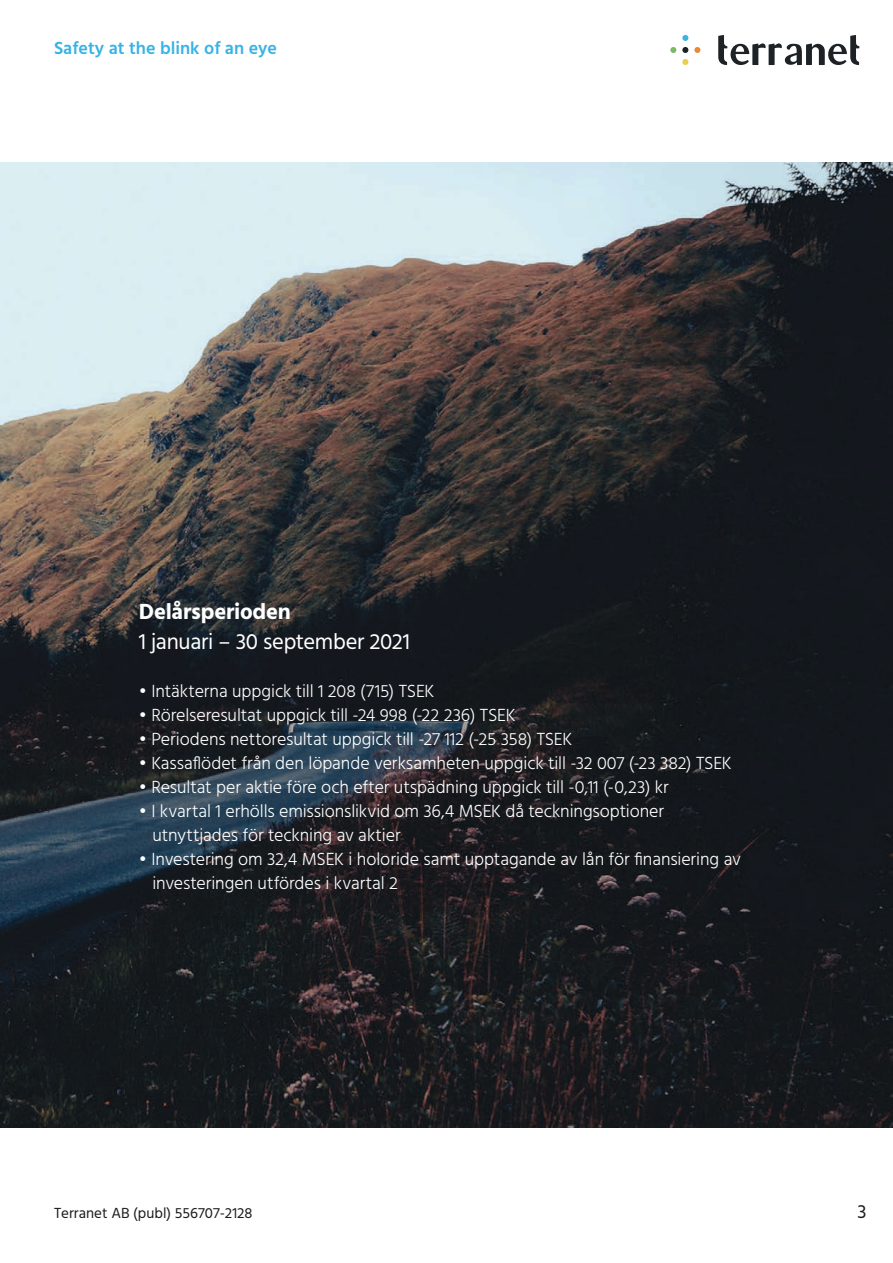
<style>
.page{position:relative;width:893px;height:1263px;background:#fff}
.page>*{position:absolute;margin:0;border:0;box-sizing:border-box;transform-origin:0 0}
.t1{font:22.5px "Hind";letter-spacing:-.015em;color:#fff}
.t2{font:700 22.5px "Hind";letter-spacing:-.01em;color:#fff}
.t3{font:19.5px "Hind";color:#1b1c1b}
.t4{font:300 18px/24px "Hind";letter-spacing:-.005em;color:#fff}
.t5{font:600 18px "Hind";color:#39b3e4}
.t6{font:15px "Hind";color:#1b1c1b}
</style>
<div class="page">
<img style="left:0;top:162px;width:893px;height:965px">
<svg style="left:682px;top:47px;width:6px;height:6px"></svg>
<svg style="left:682px;top:59px;width:6px;height:6px"></svg>
<svg style="left:682px;top:35px;width:6px;height:6px"></svg>
<svg style="left:670px;top:47px;width:6px;height:6px"></svg>
<svg style="left:694px;top:47px;width:6px;height:6px"></svg>
<svg style="left:718px;top:35px;width:141px;height:30px"></svg>
<p class="t5" style="left:54px;top:35px;width:225px">Safety at the blink of an eye</p>
<p class="t2" style="left:139px;top:598px;width:154px">Delårsperioden</p>
<p class="t1" style="left:139px;top:626px;width:273px">1 januari – 30 september 2021</p>
<p class="t4" style="left:139px;top:680px;width:297px">• Intäkterna uppgick till 1 208 (715) TSEK</p>
<p class="t4" style="left:139px;top:704px;width:378px">• Rörelseresultat uppgick till -24 998 (-22 236) TSEK</p>
<p class="t4" style="left:139px;top:728px;width:435px">• Periodens nettoresultat uppgick till -27 112 (-25 358) TSEK</p>
<p class="t4" style="left:139px;top:752px;width:594px">• Kassaflödet från den löpande verksamheten uppgick till -32 007 (-23 382) TSEK</p>
<p class="t4" style="left:139px;top:776px;width:531px">• Resultat per aktie före och efter utspädning uppgick till -0,11 (-0,23) kr</p>
<p class="t4" style="left:152px;top:800px;width:513px;text-indent:-14px">• I kvartal 1 erhölls emissionslikvid om 36,4 MSEK då teckningsoptioner utnyttjades för teckning av aktier</p>
<p class="t4" style="left:152px;top:848px;width:590px;text-indent:-14px">• Investering om 32,4 MSEK i holoride samt upptagande av lån för finansiering av investeringen utfördes i kvartal 2</p>
<p class="t6" style="left:54px;top:1203px;width:200px">Terranet AB (publ) 556707-2128</p>
<p class="t3" style="left:857px;top:1198px;width:11px">3</p>
</div>
